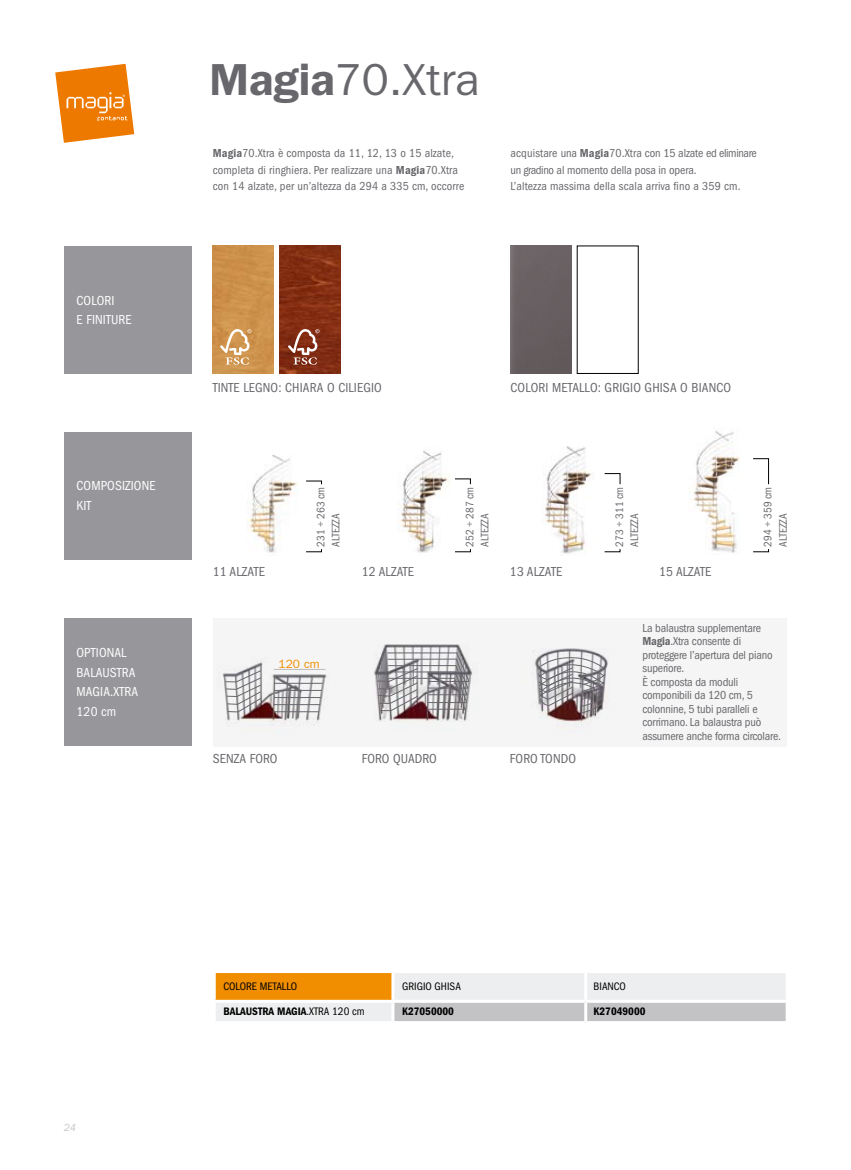
<style>
.page{position:relative;width:851px;height:1170px;background:#fff}
.page>*{position:absolute;margin:0;border:0;box-sizing:border-box;transform-origin:0 0}
.t1{font:45px "ITC Franklin Gothic Std";color:#68676c}
.t2{font:condensed 13.5px "ITC Franklin Gothic Std";letter-spacing:.01em;color:#68676c}
.t3{font:condensed 13.5px/19.5px "ITC Franklin Gothic Std";letter-spacing:.01em;color:#fff}
.t4{font:condensed 12px/13.5px "ITC Franklin Gothic Std";letter-spacing:-.015em;color:#68676c}
.t5{font:condensed 12px/16.5px "ITC Franklin Gothic Std";letter-spacing:.01em;color:#68676c}
.t6{font:12px "ITC Franklin Gothic Std";color:#f18e00}
.t7{font:condensed 11.25px/15.1px "ITC Franklin Gothic Std";letter-spacing:-.01em;color:#68676c}
.t8{font:11.25px "ITC Franklin Gothic Std Dm Cd";color:#000}
.t9{font:condensed 11.25px "ITC Franklin Gothic Std";color:#000}
.t10{font:italic 10.5px "ITC Franklin Gothic Std";color:#c3c5c7}
.s1{font-weight:600}
.s2{font-family:"ITC Franklin Gothic Std Dm Cd";font-stretch:normal}
.s3{font-family:"ITC Franklin Gothic Std";font-stretch:condensed}
</style>
<div class="page">
<div style="left:213px;top:618px;width:574px;height:128px;background:#f5f5f5"></div>
<svg style="left:55px;top:63px;width:80px;height:80px"></svg>
<div style="left:510px;top:246px;width:61px;height:127px;background:#675f61"></div>
<img style="left:213px;top:246px;width:60px;height:127px">
<img style="left:279px;top:246px;width:61px;height:127px">
<svg style="left:220px;top:329px;width:31px;height:35px"></svg>
<svg style="left:288px;top:329px;width:31px;height:35px"></svg>
<img style="left:246px;top:455px;width:67px;height:98px">
<img style="left:397px;top:450px;width:67px;height:103px">
<img style="left:542px;top:446px;width:67px;height:109px">
<img style="left:689px;top:430px;width:66px;height:123px">
<img style="left:374px;top:644px;width:98px;height:78px">
<svg style="left:376px;top:652px;width:93px;height:59px"></svg>
<hr style="left:428px;top:681px;width:41px;height:1px;background:#68676c">
<hr style="left:428px;top:687px;width:40px;height:1px;background:#68676c">
<hr style="left:428px;top:694px;width:39px;height:1px;background:#68676c">
<hr style="left:428px;top:702px;width:38px;height:1px;background:#68676c">
<hr style="left:428px;top:709px;width:37px;height:1px;background:#68676c">
<img style="left:535px;top:648px;width:74px;height:77px">
<svg style="left:537px;top:657px;width:68px;height:56px"></svg>
<img style="left:223px;top:660px;width:104px;height:65px">
<hr style="left:274px;top:683px;width:49px;height:1px;background:#68676c">
<hr style="left:273px;top:711px;width:46px;height:1px;background:#68676c">
<hr style="left:274px;top:690px;width:48px;height:1px;background:#68676c">
<hr style="left:274px;top:697px;width:47px;height:1px;background:#68676c">
<hr style="left:274px;top:704px;width:46px;height:1px;background:#68676c">
<svg style="left:225px;top:670px;width:37px;height:42px"></svg>
<hr style="left:274px;top:669px;width:51px;height:1px;background:#c3c3c6">
<svg style="left:216px;top:973px;width:569px;height:47px;background:#e2d1b8"></svg>
<hr style="left:391px;top:972px;width:3px;height:27px;background:#fff">
<hr style="left:584px;top:972px;width:3px;height:27px;background:#fff">
<hr style="left:213px;top:999px;width:180px;height:3px;background:#fff">
<hr style="left:393px;top:999px;width:192px;height:3px;background:#fff">
<hr style="left:391px;top:1002px;width:3px;height:18px;background:#fff">
<hr style="left:585px;top:999px;width:203px;height:3px;background:#fff">
<hr style="left:584px;top:1002px;width:3px;height:18px;background:#fff">
<div style="left:64px;top:246px;width:127px;height:127px;background:#97979b"></div>
<div style="left:64px;top:618px;width:127px;height:127px;background:#97979b"></div>
<div style="left:64px;top:431px;width:127px;height:128px;background:#97979b"></div>
<svg style="left:306px;top:480px;width:16px;height:4px"></svg>
<svg style="left:306px;top:548px;width:16px;height:4px"></svg>
<svg style="left:454px;top:478px;width:16px;height:6px"></svg>
<svg style="left:454px;top:548px;width:16px;height:4px"></svg>
<svg style="left:604px;top:473px;width:16px;height:11px"></svg>
<svg style="left:604px;top:548px;width:16px;height:4px"></svg>
<svg style="left:752px;top:458px;width:16px;height:26px"></svg>
<svg style="left:752px;top:548px;width:16px;height:4px"></svg>
<h1 class="t1" style="left:209px;top:54px;width:271px"><span class="s1">Magia</span>70.Xtra</h1>
<p class="t3" style="left:77px;top:290px;width:57px">COLORI<br>E FINITURE</p>
<p class="t5" style="left:213px;top:145px;width:253px"><span class="s2">Magia</span>70.Xtra è composta da 11, 12, 13 o 15 alzate, completa di ringhiera. Per realizzare una <span class="s2">Magia</span>70.Xtra con 14 alzate, per un’altezza da 294 a 335 cm, occorre</p>
<p class="t4" style="left:510px;top:145px;width:248px;line-height:16.5px">acquistare una <span class="s2">Magia</span>70.Xtra con 15 alzate ed eliminare un gradino al momento della posa in opera.<br>L’altezza massima della scala arriva fino a 359 cm.</p>
<p class="t2" style="left:213px;top:380px;width:171px">TINTE LEGNO: CHIARA O CILIEGIO</p>
<p class="t2" style="left:510px;top:380px;width:222px">COLORI METALLO: GRIGIO GHISA O BIANCO</p>
<p class="t3" style="left:77px;top:476px;width:81px">COMPOSIZIONE<br>KIT</p>
<p class="t7" style="left:313px;top:546px;width:61px;rotate:-90deg">231 ÷ 263 cm<br>ALTEZZA</p>
<p class="t7" style="left:462px;top:546px;width:61px;rotate:-90deg">252 ÷ 287 cm<br>ALTEZZA</p>
<p class="t7" style="left:611px;top:546px;width:61px;rotate:-90deg">273 ÷ 311 cm<br>ALTEZZA</p>
<p class="t7" style="left:760px;top:546px;width:61px;rotate:-90deg">294 ÷ 359 cm<br>ALTEZZA</p>
<p class="t2" style="left:213px;top:564px;width:54px">11 ALZATE</p>
<p class="t2" style="left:362px;top:564px;width:54px">12 ALZATE</p>
<p class="t2" style="left:510px;top:564px;width:54px">13 ALZATE</p>
<p class="t2" style="left:659px;top:564px;width:54px">15 ALZATE</p>
<p class="t3" style="left:77px;top:643px;width:63px">OPTIONAL<br>BALAUSTRA<br>MAGIA.XTRA<br>120 cm</p>
<p class="t6" style="left:278px;top:656px;width:43px">120 cm</p>
<p class="t2" style="left:213px;top:751px;width:66px">SENZA FORO</p>
<p class="t2" style="left:362px;top:751px;width:76px">FORO QUADRO</p>
<p class="t2" style="left:510px;top:751px;width:68px">FORO TONDO</p>
<p class="t4" style="left:642px;top:621px;width:140px">La balaustra supplementare<br><span class="s2">Magia</span>.Xtra consente di proteggere l’apertura del piano superiore.<br>È composta da moduli componibili da 120 cm, 5 colonnine, 5 tubi paralleli e corrimano. La balaustra può assumere anche forma circolare.</p>
<p class="t10" style="left:64px;top:1121px;width:14px">24</p>
<p class="t9" style="left:223px;top:979px;width:75px">COLORE METALLO</p>
<p class="t9" style="left:402px;top:979px;width:60px">GRIGIO GHISA</p>
<p class="t9" style="left:593px;top:979px;width:34px">BIANCO</p>
<p class="t8" style="left:223px;top:1005px;width:143px">BALAUSTRA MAGIA<span class="s3">.XTRA 120 cm</span></p>
<p class="t8" style="left:402px;top:1005px;width:53px">K27050000</p>
<p class="t8" style="left:593px;top:1005px;width:53px">K27049000</p>
</div>
